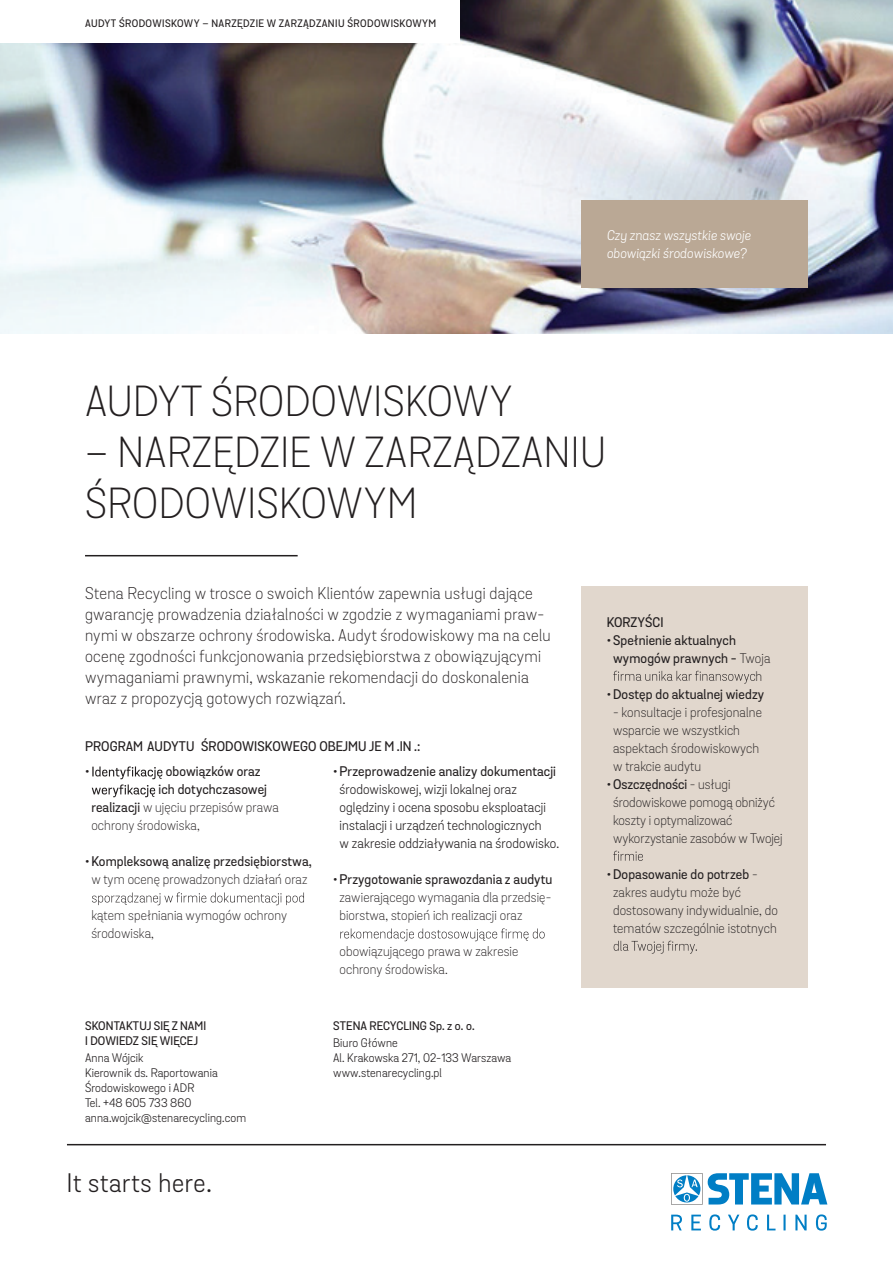
<style>
.page{position:relative;width:893px;height:1263px;background:#fff}
.page>*{position:absolute;margin:0;border:0;box-sizing:border-box;transform-origin:0 0}
.t1{font:300 42px/51px "Stena Sans";letter-spacing:.01em;color:#231f20}
.t2{font:25.8px "Stena Sans";letter-spacing:.03em;color:#231f20}
.t3{font:300 16.5px/21px "Stena Sans";letter-spacing:.02em;color:#231f20}
.t4{font:300 13.5px/18px "Stena Sans";letter-spacing:.01em;color:#231f20}
.t5{font:500 13.5px "Stena Sans";letter-spacing:.01em;color:#231f20}
.t6{font:13.5px/18px "Stena Sans";letter-spacing:.01em;color:#231f20}
.t7{font:italic 13.5px/18px "Stena Sans";letter-spacing:.01em;color:#fff}
.t8{font:12px/15px "Stena Sans";letter-spacing:.01em;color:#231f20}
.t9{font:500 12px/15px "Stena Sans";letter-spacing:.01em;color:#231f20}
.t10{font:500 10.5px "Stena Sans";letter-spacing:.04em;color:#231f20}
.s1{font-weight:500}
.s2{font-weight:300}
</style>
<div class="page">
<hr style="left:67px;top:1144px;width:759px;height:1px;background:#231f20">
<svg style="left:671px;top:1173px;width:156px;height:31px"></svg>
<svg style="left:671px;top:1214px;width:156px;height:16px"></svg>
<svg style="left:92px;top:766px;width:70px;height:31px"></svg>
<svg style="left:92px;top:892px;width:212px;height:13px"></svg>
<img style="left:0;top:0;width:893px;height:334px">
<hr style="left:85px;top:555px;width:213px;height:1px;background:#231f20">
<div style="left:0;top:0;width:459px;height:43px;background:#fff"></div>
<div style="left:581px;top:587px;width:227px;height:401px;background:#e1d7cd"></div>
<svg style="left:613px;top:671px;width:142px;height:12px"></svg>
<svg style="left:613px;top:851px;width:30px;height:10px"></svg>
<svg style="left:614px;top:941px;width:83px;height:12px"></svg>
<div style="left:581px;top:201px;width:227px;height:87px;background:#baa895"></div>
<svg style="left:340px;top:928px;width:205px;height:13px"></svg>
<p class="t10" style="left:85px;top:17px;width:353px">AUDYT ŚRODOWISKOWY – NARZĘDZIE W ZARZĄDZANIU ŚRODOWISKOWYM</p>
<p class="t7" style="left:607px;top:227px;width:146px">Czy znasz wszystkie swoje obowiązki środowiskowe?</p>
<h1 class="t1" style="left:85px;top:377px;width:429px">AUDYT ŚRODOWISKOWY</h1>
<h1 class="t1" style="left:85px;top:428px;width:522px">– NARZĘDZIE W ZARZĄDZANIU<br>ŚRODOWISKOWYM</h1>
<p class="t3" style="left:85px;top:583px;width:467px">Stena Recycling w trosce o swoich Klientów zapewnia usługi dające gwarancję prowadzenia działalności w zgodzie z wymaganiami praw&shy;nymi w obszarze ochrony środowiska. Audyt środowiskowy ma na celu ocenę zgodności funkcjonowania przedsiębiorstwa z obowiązującymi wymaganiami prawnymi, wskazanie rekomendacji do doskonalenia wraz z propozycją gotowych rozwiązań.</p>
<p class="t5" style="left:85px;top:738px;width:337px">PROGRAM AUDYTU ŚRODOWISKOWEGO OBEJMU JE M .IN .:</p>
<p class="t5" style="left:85px;top:763px;width:6px">•</p>
<p class="t5" style="left:166px;top:763px;width:96px">obowiązków oraz</p>
<p class="t5" style="left:159px;top:781px;width:110px">ich dotychczasowej</p>
<p class="t4" style="left:91px;top:799px;width:189px"><span class="s1">realizacji</span> w ujęciu przepisów prawa</p>
<p class="t4" style="left:91px;top:817px;width:110px">ochrony środowiska,</p>
<p class="t5" style="left:85px;top:853px;width:228px">•Kompleksową analizę przedsiębiorstwa,</p>
<p class="t4" style="left:91px;top:871px;width:218px">w tym ocenę prowadzonych działań oraz</p>
<p class="t4" style="left:91px;top:907px;width:197px">kątem spełniania wymogów ochrony środowiska,</p>
<p class="t9" style="left:85px;top:1018px;width:123px">SKONTAKTUJ SIĘ Z NAMI<br>I DOWIEDZ SIĘ WIĘCEJ</p>
<p class="t8" style="left:85px;top:1050px;width:163px">Anna Wójcik<br>Kierownik ds. Raportowania<br>Środowiskowego i ADR<br>Tel. +48 605 733 860 anna.wojcik@stenarecycling.com</p>
<h2 class="t2" style="left:67px;top:1167px;width:146px">It starts here.</h2>
<p class="t5" style="left:333px;top:763px;width:224px">•Przeprowadzenie analizy dokumentacji</p>
<p class="t6" style="left:339px;top:781px;width:221px">środowiskowej, wizji lokalnej oraz oględziny i ocena sposobu eksploatacji instalacji i urządzeń technologicznych<br>w zakresie oddziaływania na środowisko.</p>
<p class="t5" style="left:333px;top:871px;width:221px">•Przygotowanie sprawozdania z audytu</p>
<p class="t4" style="left:339px;top:889px;width:213px">zawierającego wymagania dla przedsię&shy;biorstwa, stopień ich realizacji oraz</p>
<p class="t4" style="left:339px;top:943px;width:180px">obowiązującego prawa w zakresie ochrony środowiska.</p>
<p class="t9" style="left:333px;top:1018px;width:143px">STENA RECYCLING Sp. z o. o.</p>
<p class="t8" style="left:333px;top:1035px;width:180px">Biuro Główne<br>Al. Krakowska 271, 02-133 Warszawa www.stenarecycling.pl</p>
<p class="t5" style="left:607px;top:614px;width:58px">KORZYŚCI</p>
<p class="t5" style="left:607px;top:632px;width:131px">• Spełnienie aktualnych</p>
<p class="t5" style="left:613px;top:650px;width:159px">wymogów prawnych - <span class="s2">Twoja</span></p>
<p class="t4" style="left:755px;top:667px;width:8px">h</p>
<p class="t5" style="left:607px;top:686px;width:159px">•Dostęp do aktualnej wiedzy</p>
<p class="t4" style="left:613px;top:703px;width:150px">- konsultacje i profesjonalne wsparcie we wszystkich aspektach środowiskowych w trakcie audytu</p>
<p class="t4" style="left:613px;top:775px;width:171px;text-indent:-6px"><span class="s1">• Oszczędności</span> - usługi środowiskowe pomogą obniżyć koszty i optymalizować wykorzystanie zasobów w Twojej</p>
<p class="t4" style="left:613px;top:865px;width:166px;text-indent:-6px"><span class="s1">•Dopasowanie do potrzeb</span> - zakres audytu może być dostosowany indywidualnie, do tematów szczególnie istotnych</p>
</div>
